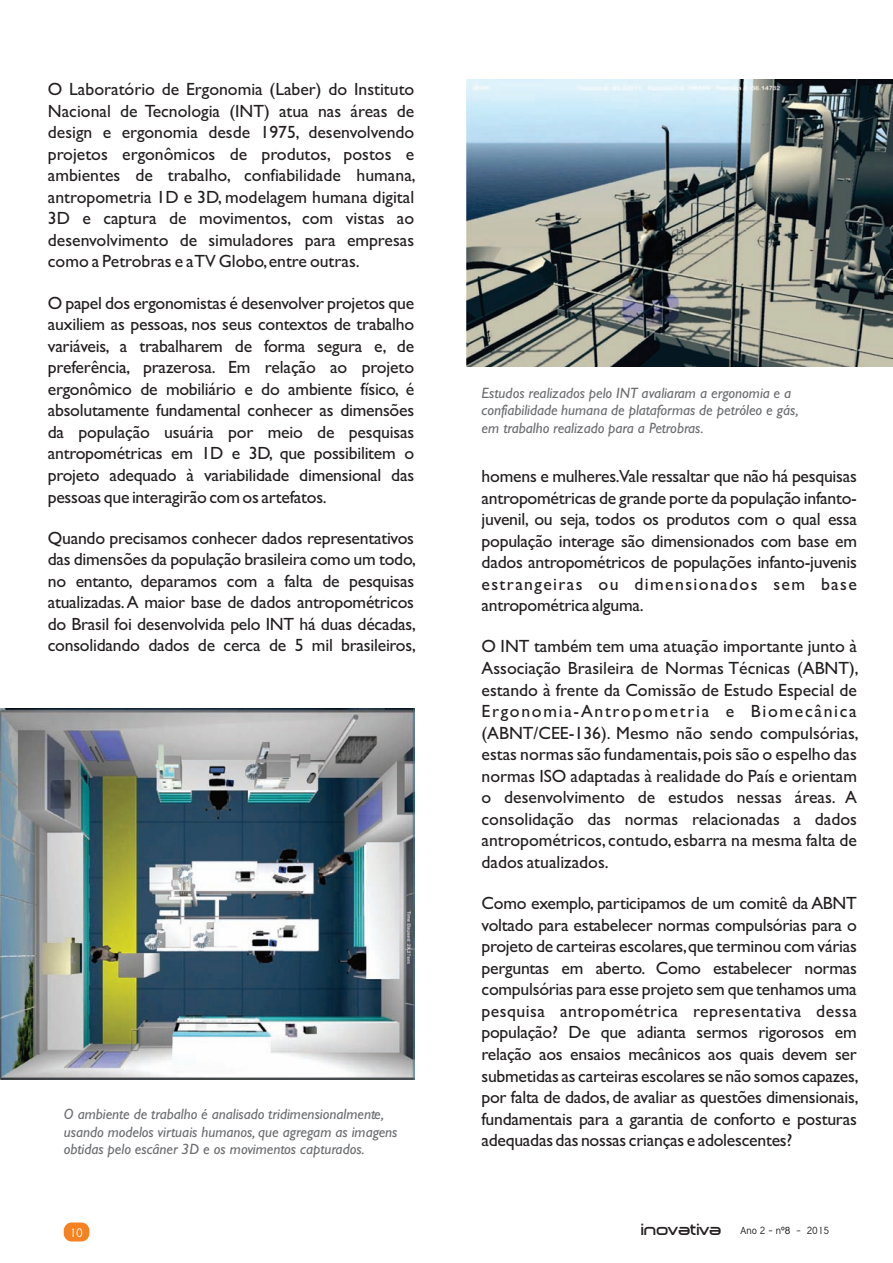
<style>
.page{position:relative;width:893px;height:1263px;background:#fff}
.page>*{position:absolute;margin:0;border:0;box-sizing:border-box;transform-origin:0 0}
.t1{font:17.7px/21.6px "Gill Sans";letter-spacing:-.015em;color:#231f20;text-align:justify}
.t2{font:italic 15px/17.4px "Gill Sans";color:#6c6d70}
.t3{font:12px "Tuffy";color:#fff}
.t4{font:10.05px "Tuffy";color:#231f20}
.s1{font-family:"Dekers Bold";font-size:15.75px}
.s2{font-family:"Arial"}
</style>
<div class="page">
<img style="left:1px;top:709px;width:414px;height:371px">
<img style="left:466px;top:80px;width:427px;height:287px">
<div style="left:64px;top:1222px;width:25px;height:19px;background:#f58220;border-radius:8px"></div>
<p class="t1" style="left:48px;top:80px;width:369px">O Laboratório de Ergonomia (Laber) do Instituto Nacional de Tecnologia (INT) atua nas áreas de design e ergonomia desde 1975, desenvolvendo projetos ergonômicos de produtos, postos e ambientes de trabalho, confiabilidade humana, antropometria 1D e 3D, modelagem humana digital 3D e captura de movimentos, com vistas ao desenvolvimento de simuladores para empresas como a Petrobras e a TV Globo, entre outras.</p>
<p class="t1" style="left:48px;top:294px;width:368px">O papel dos ergonomistas é desenvolver projetos que auxiliem as pessoas, nos seus contextos de trabalho variáveis, a trabalharem de forma segura e, de preferência, prazerosa. Em relação ao projeto ergonômico de mobiliário e do ambiente físico, é absolutamente fundamental conhecer as dimensões da população usuária por meio de pesquisas antropométricas em 1D e 3D, que possibilitem o projeto adequado à variabilidade dimensional das pessoas que interagirão com os artefatos.</p>
<p class="t1" style="left:48px;top:529px;width:370px">Quando precisamos conhecer dados representativos das dimensões da população brasileira como um todo, no entanto, deparamos com a falta de pesquisas atualizadas. A maior base de dados antropométricos do Brasil foi desenvolvida pelo INT há duas décadas, consolidando dados de cerca de 5 mil brasileiros,</p>
<p class="t2" style="left:64px;top:1107px;width:335px">O ambiente de trabalho é analisado tridimensionalmente, usando modelos virtuais humanos, que agregam as imagens obtidas pelo escâner 3D e os movimentos capturados.</p>
<p class="t3" style="left:70px;top:1227px;width:15px">10</p>
<p class="t2" style="left:482px;top:386px;width:319px">Estudos realizados pelo INT avaliaram a ergonomia e a confiabilidade humana de plataformas de petróleo e gás, em trabalho realizado para a Petrobras.</p>
<p class="t1" style="left:482px;top:467px;width:377px">homens e mulheres.Vale ressaltar que não há pesquisas antropométricas de grande porte da população infanto&shy;juvenil, ou seja, todos os produtos com o qual essa população interage são dimensionados com base em dados antropométricos de populações infanto-juvenis estrangeiras ou dimensionados sem base antropométrica alguma.</p>
<p class="t1" style="left:482px;top:637px;width:379px">O INT também tem uma atuação importante junto à Associação Brasileira de Normas Técnicas (ABNT), estando à frente da Comissão de Estudo Especial de Ergonomia-Antropometria e Biomecânica (ABNT/CEE-136). Mesmo não sendo compulsórias, estas normas são fundamentais, pois são o espelho das normas ISO adaptadas à realidade do País e orientam o desenvolvimento de estudos nessas áreas. A consolidação das normas relacionadas a dados antropométricos, contudo, esbarra na mesma falta de dados atualizados.</p>
<p class="t1" style="left:481px;top:894px;width:379px">Como exemplo, participamos de um comitê da ABNT voltado para estabelecer normas compulsórias para o projeto de carteiras escolares,que terminou com várias perguntas em aberto. Como estabelecer normas compulsórias para esse projeto sem que tenhamos uma pesquisa antropométrica representativa dessa população? De que adianta sermos rigorosos em relação aos ensaios mecânicos aos quais devem ser submetidas as carteiras escolares se não somos capazes, por falta de dados, de avaliar as questões dimensionais, fundamentais para a garantia de conforto e posturas adequadas das nossas crianças e adolescentes?</p>
<p class="t4" style="left:641px;top:1226px;width:189px"><span class="s1">inovativa</span> Ano 2 - n<span class="s2">º8</span> - 2015</p>
</div>
